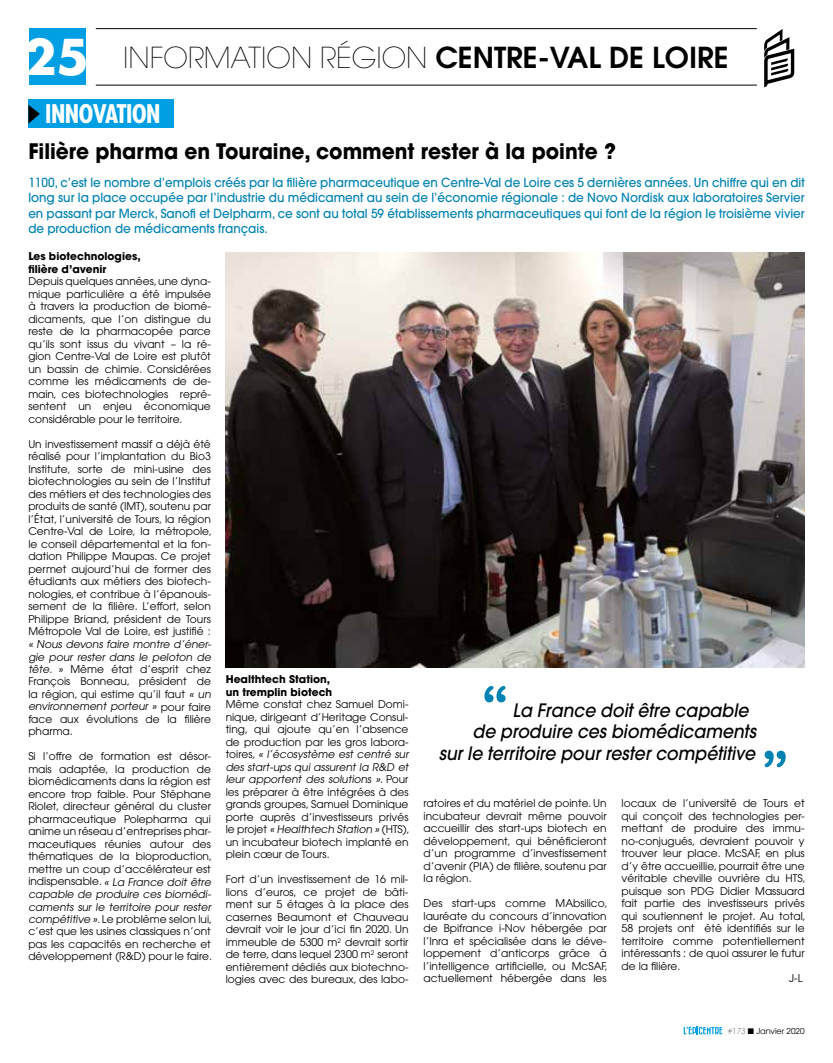
<style>
.page{position:relative;width:833px;height:1063px;background:#fff}
.page>*{position:absolute;margin:0;border:0;box-sizing:border-box;transform-origin:0 0}
.t1{font:56.5px "Arial Rounded MT Bold";color:#0082b2}
.t2{font:200 28.75px "Avant Garde";color:#000}
.t3{font:700 condensed 25px "Futura";letter-spacing:-.02em;color:#fff}
.t4{font:700 21.25px "Avant Garde";color:#000;scale:.95 1}
.t5{font:italic 500 18.38px "Avant Garde";color:#000;scale:.94 1}
.t6{font:500 12.5px/15.6px "Avant Garde";color:#0082b2;text-align:justify;scale:.95 1}
.t7{font:10.62px/12.5px "Avant Garde";color:#000;text-align:justify}
.t8{font:700 10.62px/12.5px "Avant Garde";color:#000}
.t9{font:8.12px "Avant Garde";color:#000}
.s1{font-family:"Futura";font-weight:700;font-size:48px;color:#fff}
.s2{font-weight:600}
.s3{font-weight:200}
</style>
<div class="page">
<div style="left:29px;top:28px;width:56px;height:57px;background:#009fe3"></div>
<hr style="left:96px;top:85px;width:661px;height:1px;background:#000">
<hr style="left:96px;top:28px;width:661px;height:1px;background:#000">
<svg style="left:764px;top:29px;width:30px;height:58px"></svg>
<svg style="left:683px;top:1026px;width:39px;height:8px"></svg>
<div style="left:28px;top:99px;width:146px;height:29px;background:#009fe3"></div>
<svg style="left:28px;top:105px;width:12px;height:19px"></svg>
<img style="left:226px;top:252px;width:578px;height:415px">
<h2 class="t2" style="left:24px;top:41px;width:706px"><span class="s1">25</span> INFORMATION RÉGION <span class="s2">CENTRE-VAL DE LOIRE</span></h2>
<h3 class="t3" style="left:45px;top:97px;width:117px">INNOVATION</h3>
<h3 class="t4" style="left:28px;top:138px;width:620px">Filière pharma en Touraine, comment rester à la pointe ?</h3>
<p class="t6" style="left:28px;top:174px;width:818px">1100, c’est le nombre d’emplois créés par la filière pharmaceutique en Centre-Val de Loire ces 5 dernières années. Un chiffre qui en dit long sur la place occupée par l’industrie du médicament au sein de l’économie régionale : de Novo Nordisk aux laboratoires Servier en passant par Merck, Sanofi et Delpharm, ce sont au total 59 établissements pharmaceutiques qui font de la région le troisième vivier de production de médicaments français.</p>
<p class="t8" style="left:28px;top:250px;width:114px">Les biotechnologies, filière d’avenir</p>
<p class="t7" style="left:28px;top:275px;width:184px">Depuis quelques années, une dyna&shy;mique particulière a été impulsée à travers la production de biomé&shy;dicaments, que l’on distingue du reste de la pharmacopée parce qu’ils sont issus du vivant – la ré&shy;gion Centre-Val de Loire est plutôt un bassin de chimie. Considérées comme les médicaments de de&shy;main, ces biotechnologies repré&shy;sentent un enjeu économique considérable pour le territoire.</p>
<p class="t7" style="left:28px;top:438px;width:186px;text-align:left">Un investissement massif a déjà été réalisé pour l’implantation du Bio3<br>Institute, sorte de mini-usine des biotechnologies au sein de l’Institut des métiers et des technologies des produits de santé (IMT), soutenu par l’État, l’université de Tours, la région Centre-Val de Loire, la métropole, le conseil départemental et la fon&shy;dation Philippe Maupas. Ce projet permet aujourd’hui de former des étudiants aux métiers des biotech&shy;nologies, et contribue à l’épanouis&shy;sement de la filière. L’effort, selon Philippe Briand, président de Tours Métropole Val de Loire, est justifié : « Nous devons faire montre d’éner&shy;gie pour rester dans le peloton de tête. » Même état d’esprit chez François Bonneau, président de la région, qui estime qu’il faut « un environnement porteur » p o u r fa i re face aux évolutions de la filière pharma.</p>
<p class="t7" style="left:28px;top:750px;width:186px;text-align:left">Si l’offre de formation est désor&shy;mais adaptée, la production de biomédicaments dans la région est encore trop faible. Pour Stéphane Riolet, directeur général du cluster pharmaceutique Polepharma qui anime un réseau d’entreprises phar&shy;maceutiques réunies autour des thématiques de la bioproduction, mettre un coup d’accélérateur est indispensable. « La France doit être capable de produire ces biomédi&shy;caments sur le territoire pour rester compétitive». Le problème selon lui, c’est que les usines classiques n’ont pas les capacités en recherche et développement (R&amp;D) pour le faire.</p>
<p class="t8" style="left:226px;top:673px;width:108px">Healthtech Station, un tremplin biotech</p>
<p class="t7" style="left:226px;top:698px;width:186px;text-align:left">Même constat chez Samuel Domi&shy;nique, dirigeant d’Heritage Consul&shy;ting, qui ajoute qu’en l’absence de production par les gros labora&shy;t o i r e s , « l’écosystème est centré sur des start-ups qui assurent la R&amp;D et leur apportent des solutions ». Po u r les préparer à être intégrées à des grands groupes, Samuel Dominique porte auprès d’investisseurs privés l e p roj et « Healthtech Station » ( H TS) , un incubateur biotech implanté en plein cœur de Tours.</p>
<p class="t7" style="left:226px;top:873px;width:184px">Fort d’un investissement de 16 mil&shy;lions d’euros, ce projet de bâti&shy;ment sur 5 étages à la place des casernes Beaumont et Chauveau devrait voir le jour d’ici fin 2020. Un immeuble de 5300 m<sup>2</sup> devrait sortir de terre, dans lequel 2300 m<sup>2</sup> seront entièrement dédiés aux biotechno&shy;logies avec des bureaux, des labo-</p>
<h1 class="t1" style="left:480px;top:674px;width:31px">‘‘</h1>
<h3 class="t5" style="left:512px;top:699px;width:253px">La France doit être capable</h3>
<h3 class="t5" style="left:472px;top:720px;width:303px">de produire ces biomédicaments</h3>
<h3 class="t5" style="left:439px;top:741px;width:338px">sur le territoire pour rester compétitive</h3>
<h1 class="t1" style="left:760px;top:738px;width:31px">’’</h1>
<p class="t7" style="left:423px;top:797px;width:184px">ratoires et du matériel de pointe. Un incubateur devrait même pouvoir accueillir des start-ups biotech en développement, qui bénéficieront d’un programme d’investissement d’avenir (PIA) de filière, soutenu par la région.</p>
<p class="t7" style="left:423px;top:897px;width:186px">Des start-ups comme MAbsilico, lauréate du concours d’innovation de Bpifrance i-Nov hébergée par l’Inra et spécialisée dans le déve&shy;loppement d’anticorps grâce à l’intelligence artificielle, ou McSAF, actuellement hébergée dans les</p>
<p class="t7" style="left:621px;top:797px;width:184px">locaux de l’université de Tours et</p>
<p class="t7" style="left:621px;top:810px;width:184px">qui conçoit des technologies per-</p>
<p class="t7" style="left:621px;top:822px;width:184px">mettant de produire des immu-</p>
<p class="t7" style="left:621px;top:835px;width:184px">no-conjugués, devraient pouvoir y</p>
<p class="t7" style="left:621px;top:847px;width:184px">trouver leur place. McSAF, en plus</p>
<p class="t7" style="left:621px;top:860px;width:184px">d’y être accueillie, pourrait être une</p>
<p class="t7" style="left:621px;top:872px;width:186px">véritable cheville ouvrière du HTS,</p>
<p class="t7" style="left:621px;top:885px;width:184px">puisque son PDG Didier Massuard</p>
<p class="t7" style="left:621px;top:897px;width:184px">fait partie des investisseurs privés</p>
<p class="t7" style="left:621px;top:910px;width:186px">qui soutiennent le projet. Au total,</p>
<p class="t7" style="left:621px;top:922px;width:184px">58 projets ont été identifiés sur le</p>
<p class="t7" style="left:621px;top:935px;width:184px">territoire comme potentiellement</p>
<p class="t7" style="left:621px;top:947px;width:184px">intéressants : de quoi assurer le futur</p>
<p class="t7" style="left:621px;top:960px;width:60px">de la filière.</p>
<p class="t7" style="left:789px;top:972px;width:15px">J-L</p>
<p class="t9" style="left:727px;top:1026px;width:78px"><span class="s3">#</span><span class="s3">173</span> ■ Janvier 2020</p>
</div>
